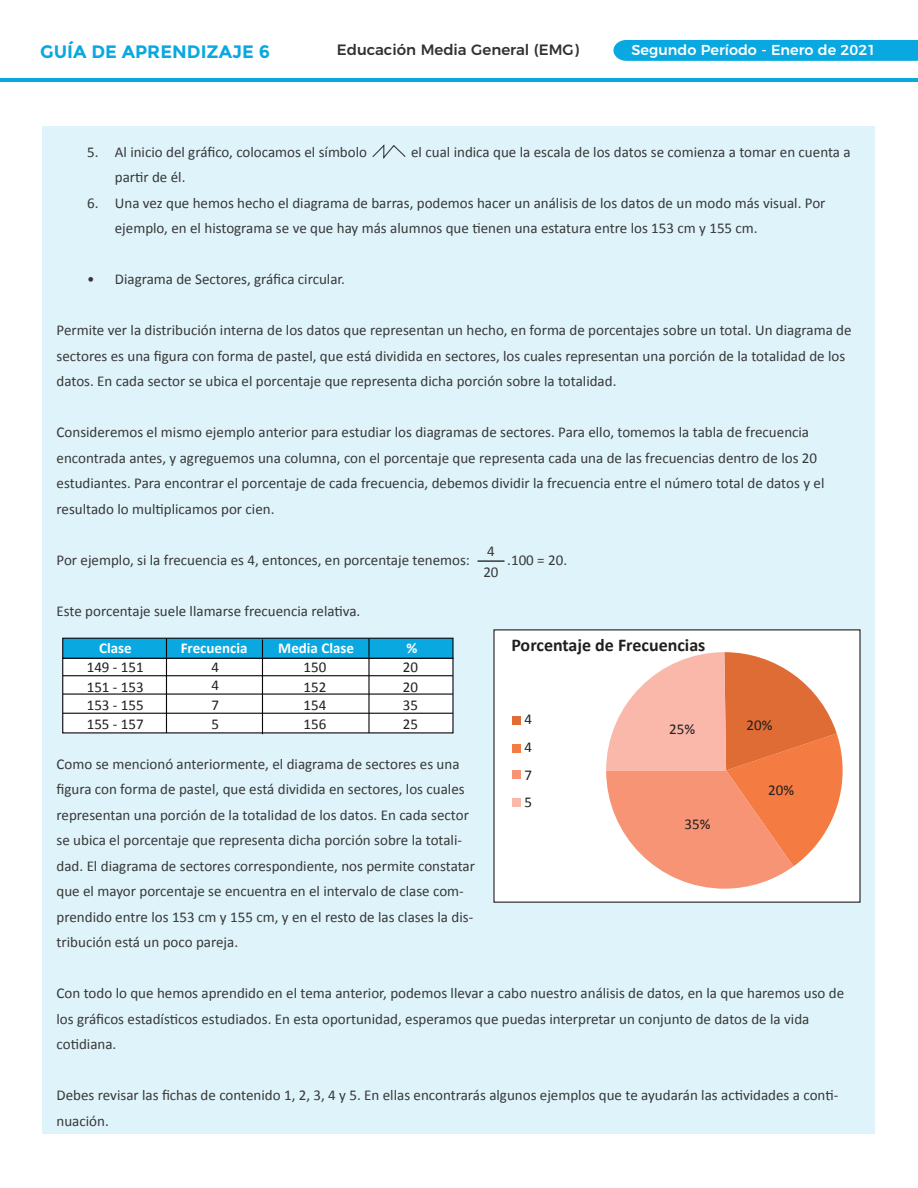
<style>
.page{position:relative;width:918px;height:1188px;background:#fff}
.page>*{position:absolute;margin:0;border:0;box-sizing:border-box;transform-origin:0 0}
.t1{font:700 18px "Calibri";color:#221f1f}
.t2{font:700 18px "Montserrat";color:#09a8e0}
.t3{font:15px/25.5px "Calibri";color:#373837}
.t4{font:15px/20px "Calibri";color:#221f1f}
.t5{font:500 15px "Montserrat";color:#333232}
.t6{font:700 15px "Calibri";color:#fff}
.t7{font:500 14.4px "Montserrat";color:#fff}
</style>
<div class="page">
<div style="left:43px;top:126px;width:832px;height:1008px;background:#dff3fb"></div>
<div style="left:613px;top:40px;width:305px;height:21px;background:#09a8e0"></div>
<hr style="left:0;top:78px;width:918px;height:4px;background:#09a8e0">
<hr style="left:478px;top:560px;width:27px;height:2px;background:#373837">
<svg style="left:372px;top:144px;width:34px;height:15px"></svg>
<div style="left:62px;top:658px;width:392px;height:75px;background:#fff"></div>
<div style="left:62px;top:638px;width:392px;height:21px;background:#09a8e0;border:1px solid #0b050b"></div>
<hr style="left:63px;top:694px;width:390px;height:1px;background:#0b050b">
<hr style="left:63px;top:675px;width:390px;height:1px;background:#0b050b">
<hr style="left:63px;top:713px;width:390px;height:1px;background:#0b050b">
<hr style="left:166px;top:638px;width:1px;height:95px;background:#0b050b">
<hr style="left:262px;top:639px;width:1px;height:95px;background:#0b050b">
<hr style="left:368px;top:638px;width:2px;height:95px;background:#0b050b">
<div style="left:493px;top:629px;width:368px;height:274px;background:#fff"></div>
<svg style="left:606px;top:652px;width:237px;height:237px"></svg>
<div style="left:513px;top:716px;width:8px;height:8px;background:#df6b35"></div>
<div style="left:513px;top:744px;width:8px;height:8px;background:#f47b42"></div>
<div style="left:513px;top:770px;width:8px;height:8px;background:#f69475"></div>
<div style="left:513px;top:799px;width:8px;height:8px;background:#f9b8a9"></div>
<p class="t2" style="left:40px;top:41px;width:231px">GUÍA DE APRENDIZAJE 6</p>
<p class="t5" style="left:337px;top:44px;width:244px">Educación Media General (EMG)</p>
<p class="t7" style="left:632px;top:44px;width:246px">Segundo Período - Enero de 2021</p>
<p class="t3" style="left:87px;top:139px;width:13px">5.</p>
<p class="t3" style="left:87px;top:190px;width:13px">6.</p>
<p class="t3" style="left:87px;top:266px;width:9px">ï</p>
<p class="t3" style="left:115px;top:139px;width:254px">Al inicio del gráfico, colocamos el símbolo</p>
<p class="t3" style="left:411px;top:139px;width:441px">el cual indica que la escala de los datos se comienza a tomar en cuenta a</p>
<p class="t3" style="left:115px;top:165px;width:712px">partir de él.<br>Una vez que hemos hecho el diagrama de barras, podemos hacer un análisis de los datos de un modo más visual. Por ejemplo, en el histograma se ve que hay más alumnos que tienen una estatura entre los 153 cm y 155 cm.</p>
<p class="t3" style="left:115px;top:267px;width:232px">Diagrama de Sectores, gráfica circular.</p>
<p class="t3" style="left:57px;top:318px;width:797px">Permite ver la distribución interna de los datos que representan un hecho, en forma de porcentajes sobre un total. Un diagrama de sectores es una figura con forma de pastel, que está dividida en sectores, los cuales representan una porción de la totalidad de los datos. En cada sector se ubica el porcentaje que representa dicha porción sobre la totalidad.</p>
<p class="t3" style="left:57px;top:420px;width:769px">Consideremos el mismo ejemplo anterior para estudiar los diagramas de sectores. Para ello, tomemos la tabla de frecuencia encontrada antes, y agreguemos una columna, con el porcentaje que representa cada una de las frecuencias dentro de los 20 estudiantes. Para encontrar el porcentaje de cada frecuencia, debemos dividir la frecuencia entre el número total de datos y el resultado lo multiplicamos por cien.</p>
<p class="t3" style="left:57px;top:547px;width:415px">Por ejemplo, si la frecuencia es 4, entonces, en porcentaje tenemos:</p>
<p class="t3" style="left:507px;top:547px;width:61px">.100 = 20.</p>
<p class="t3" style="left:57px;top:598px;width:305px">Este porcentaje suele llamarse frecuencia relativa.</p>
<p class="t3" style="left:483px;top:541px;width:17px;line-height:21px">4<br>20</p>
<p class="t6" style="left:99px;top:640px;width:34px">Clase</p>
<p class="t6" style="left:278px;top:640px;width:77px">Media Clase</p>
<p class="t6" style="left:181px;top:640px;width:68px">Frecuencia</p>
<p class="t6" style="left:406px;top:640px;width:12px">%</p>
<p class="t1" style="left:511px;top:633px;width:196px">Porcentaje de Frecuencias</p>
<p class="t4" style="left:403px;top:657px;width:17px">20<br>20</p>
<p class="t4" style="left:403px;top:714px;width:17px">25</p>
<p class="t4" style="left:87px;top:657px;width:59px">149 - 151<br>151 - 153</p>
<p class="t4" style="left:87px;top:696px;width:59px;line-height:19px">153 - 155<br>155 - 157</p>
<p class="t4" style="left:303px;top:657px;width:24px">150<br>152</p>
<p class="t4" style="left:303px;top:696px;width:24px;line-height:19px">154<br>156</p>
<p class="t4" style="left:211px;top:658px;width:9px;line-height:18.5px">4<br>4</p>
<p class="t4" style="left:211px;top:696px;width:9px;line-height:19px">7<br>5</p>
<p class="t4" style="left:403px;top:695px;width:17px">35</p>
<p class="t4" style="left:524px;top:706px;width:9px;line-height:27.5px;text-align:justify">4<br>4<br>7<br>5</p>
<p class="t4" style="left:669px;top:719px;width:27px">25%</p>
<p class="t4" style="left:747px;top:715px;width:27px">20%</p>
<p class="t3" style="left:57px;top:751px;width:420px">Como se mencionó anteriormente, el diagrama de sectores es una figura con forma de pastel, que está dividida en sectores, los cuales representan una porción de la totalidad de los datos. En cada sector se ubica el porcentaje que representa dicha porción sobre la totali&shy;dad. El diagrama de sectores correspondiente, nos permite constatar que el mayor porcentaje se encuentra en el intervalo de clase com&shy;prendido entre los 153 cm y 155 cm, y en el resto de las clases la dis&shy;tribución está un poco pareja.</p>
<p class="t3" style="left:57px;top:981px;width:789px">Con todo lo que hemos aprendido en el tema anterior, podemos llevar a cabo nuestro análisis de datos, en la que haremos uso de los gráficos estadísticos estudiados. En esta oportunidad, esperamos que puedas interpretar un conjunto de datos de la vida cotidiana.</p>
<p class="t4" style="left:768px;top:780px;width:27px">20%</p>
<p class="t4" style="left:685px;top:814px;width:27px">35%</p>
<p class="t3" style="left:57px;top:1083px;width:783px">Debes revisar las fichas de contenido 1, 2, 3, 4 y 5. En ellas encontrarás algunos ejemplos que te ayudarán las actividades a conti&shy;nuación.</p>
</div>
